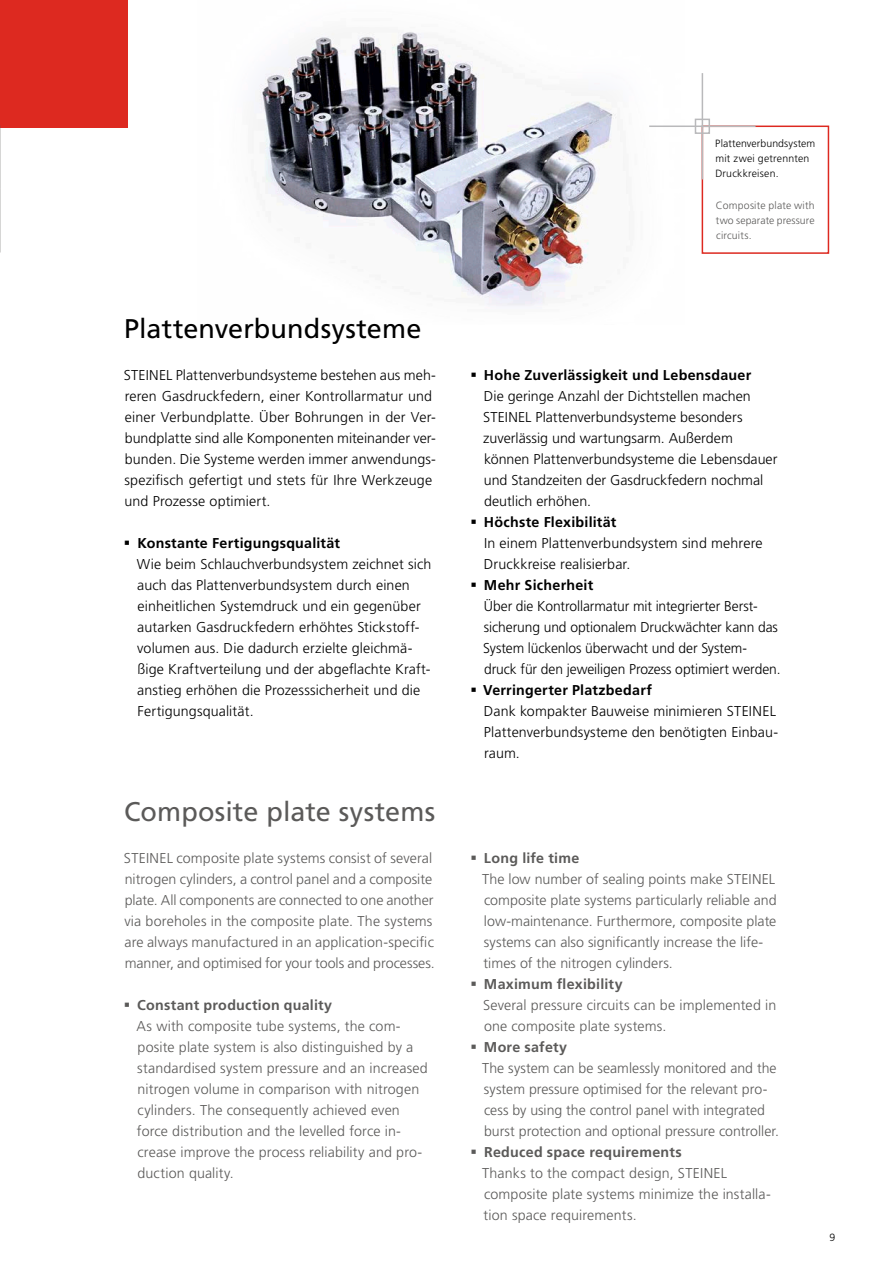
<style>
.page{position:relative;width:893px;height:1263px;background:#fff}
.page>*{position:absolute;margin:0;border:0;box-sizing:border-box;transform-origin:0 0}
.t1{font:27px "Frutiger";letter-spacing:.005em;color:#000}
.t2{font:27px "Frutiger";letter-spacing:.005em;color:#5b5a59}
.t3{font:300 14.25px/21px "Frutiger";letter-spacing:.005em;color:#000}
.t4{font:300 14.25px/21px "Frutiger";letter-spacing:.005em;color:#5b5a59}
.t5{font:700 14.25px "Frutiger";letter-spacing:.02em;color:#000}
.t6{font:700 14.25px "Frutiger";letter-spacing:.02em;color:#5b5a59}
.t7{font:300 10.5px/15px "Frutiger";letter-spacing:.02em;color:#000}
.t8{font:300 10.5px/15px "Frutiger";letter-spacing:.015em;color:#5b5a59;text-align:justify}
</style>
<div class="page">
<img style="left:255px;top:32px;width:429px;height:274px">
<div style="left:0;top:0;width:128px;height:128px;background:#dd2920"></div>
<div style="left:702px;top:126px;width:127px;height:128px;border:2px solid #dd2920"></div>
<hr style="left:649px;top:126px;width:106px;height:1px;background:#b9b9bb">
<hr style="left:702px;top:73px;width:1px;height:106px;background:#b9b9bb">
<div style="left:695px;top:119px;width:15px;height:15px;border:2px solid #b9b9bb"></div>
<h1 class="t1" style="left:124px;top:313px;width:299px">Plattenverbundsysteme</h1>
<p class="t3" style="left:124px;top:364px;width:314px">STEINEL Plattenverbundsysteme bestehen aus meh&shy;reren Gasdruckfedern, einer Kontrollarmatur und einer Verbundplatte. Über Bohrungen in der Ver&shy;bundplatte sind alle Komponenten miteinander ver&shy;bunden. Die Systeme werden immer anwendungs&shy;spezifisch gefertigt und stets für Ihre Werkzeuge und Prozesse optimiert.</p>
<p class="t5" style="left:137px;top:535px;width:204px">Konstante Fertigungsqualität</p>
<p class="t3" style="left:137px;top:553px;width:296px">Wie beim Schlauchverbundsystem zeichnet sich auch das Plattenverbundsystem durch einen einheitlichen Systemdruck und ein gegenüber autarken Gasdruckfedern erhöhtes Stickstoff&shy;volumen aus. Die dadurch erzielte gleichmä&shy;ßige Kraftverteilung und der abgeflachte Kraft&shy;anstieg erhöhen die Prozesssicherheit und die Fertigungsqualität.</p>
<h1 class="t2" style="left:124px;top:796px;width:313px">Composite plate systems</h1>
<p class="t4" style="left:124px;top:847px;width:313px">STEINEL composite plate systems consist of several nitrogen cylinders, a control panel and a composite plate. All components are connected to one another via boreholes in the composite plate. The systems are always manufactured in an application-specific manner, and optimised for your tools and processes.</p>
<p class="t6" style="left:137px;top:997px;width:196px">Constant production quality</p>
<p class="t4" style="left:137px;top:1015px;width:293px">As with composite tube systems, the com&shy;posite plate system is also distinguished by a standardised system pressure and an increased nitrogen volume in comparison with nitrogen cylinders. The consequently achieved even force distribution and the levelled force in&shy;crease improve the process reliability and pro&shy;duction quality.</p>
<p class="t7" style="left:715px;top:136px;width:102px">Plattenverbundsystem mit zwei getrennten<br>Druckkreisen.</p>
<p class="t8" style="left:716px;top:198px;width:100px">Composite plate with two separate pressure circuits.</p>
<p class="t5" style="left:484px;top:367px;width:269px">Hohe Zuverlässigkeit und Lebensdauer</p>
<p class="t3" style="left:483px;top:385px;width:296px">Die geringe Anzahl der Dichtstellen machen STEINEL Plattenverbundsysteme besonders zuverlässig und wartungsarm. Außerdem können Plattenverbundsysteme die Lebensdauer und Standzeiten der Gasdruckfedern nochmal deutlich erhöhen.</p>
<p class="t5" style="left:484px;top:514px;width:134px">Höchste Flexibilität</p>
<p class="t3" style="left:484px;top:532px;width:280px">In einem Plattenverbundsystem sind mehrere<br>Druckkreise realisierbar.</p>
<p class="t5" style="left:484px;top:577px;width:111px">Mehr Sicherheit</p>
<p class="t3" style="left:483px;top:595px;width:299px">Über die Kontrollarmatur mit integrierter Berst&shy;sicherung und optionalem Druckwächter kann das System lückenlos überwacht und der System&shy;druck für den jeweiligen Prozess optimiert werden.</p>
<p class="t5" style="left:483px;top:681px;width:170px">Verringerter Platzbedarf</p>
<p class="t3" style="left:484px;top:700px;width:296px">Dank kompakter Bauweise minimieren STEINEL<br>Plattenverbundsysteme den benötigten Einbau&shy;raum.</p>
<p class="t6" style="left:484px;top:850px;width:97px">Long life time</p>
<p class="t4" style="left:482px;top:868px;width:296px">The low number of sealing points make STEINEL composite plate systems particularly reliable and low-maintenance. Furthermore, composite plate systems can also significantly increase the life&shy;times of the nitrogen cylinders.</p>
<p class="t6" style="left:484px;top:976px;width:140px">Maximum flexibility</p>
<p class="t4" style="left:483px;top:994px;width:295px">Several pressure circuits can be implemented in one composite plate systems.</p>
<p class="t6" style="left:484px;top:1039px;width:85px">More safety</p>
<p class="t4" style="left:482px;top:1057px;width:298px">The system can be seamlessly monitored and the system pressure optimised for the relevant pro&shy;cess by using the control panel with integrated burst protection and optional pressure controller.</p>
<p class="t6" style="left:484px;top:1143px;width:199px">Reduced space requirements</p>
<p class="t4" style="left:482px;top:1162px;width:290px">Thanks to the compact design, STEINEL composite plate systems minimize the installa&shy;tion space requirements.</p>
<p class="t7" style="left:829px;top:1230px;width:7px">9</p>
</div>
